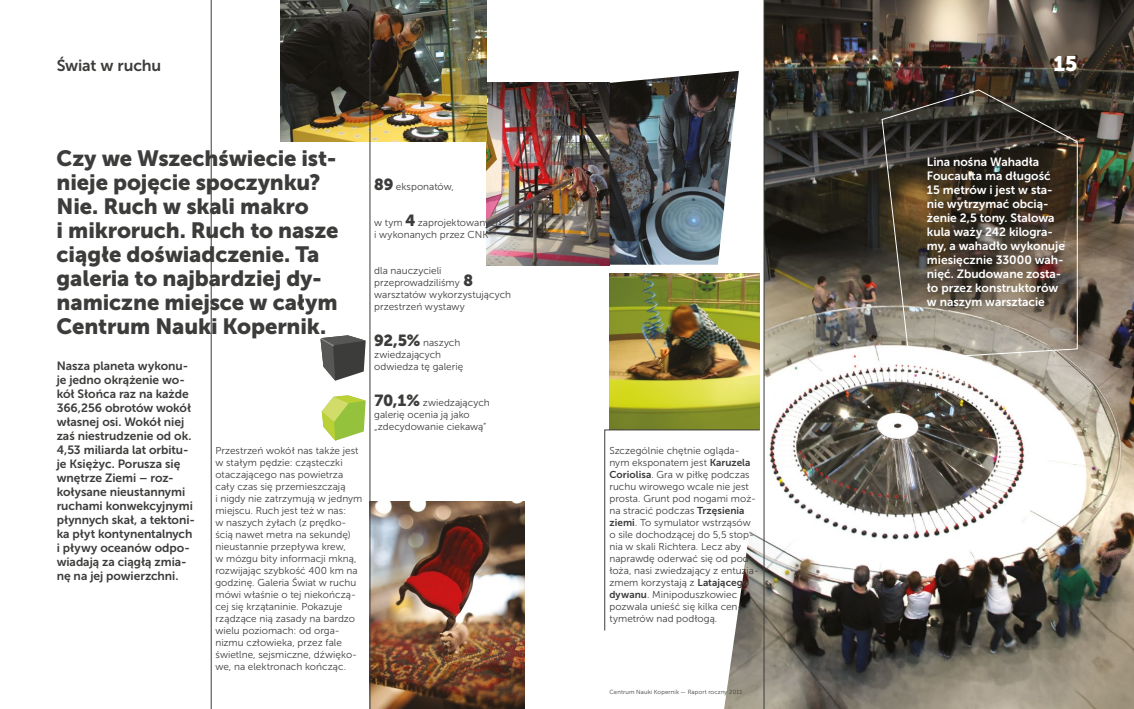
<style>
.page{position:relative;width:1134px;height:709px;background:#fff}
.page>*{position:absolute;margin:0;border:0;box-sizing:border-box;transform-origin:0 0}
.lead{font:22px/24px "Museo Sans 900";letter-spacing:-.005em;color:#3c3c3b}
.numeracja_strony_bia{font:21px "Museo Sans 900";color:#fff}
.nazwa_strony{font:16px "Museo Sans 700";letter-spacing:-.01em;color:#3c3c3b}
.tekst_opis_galerii{font:12px/14px "Museo Sans 700";letter-spacing:-.005em;color:#3c3c3b}
.tekst_ramki_bialy{font:12px/14px "Museo Sans 700";letter-spacing:-.005em;color:#fff}
.tekst{font:10px/12px "Museo Sans 300";letter-spacing:.005em;color:#3c3c3b}
.tekst_dane_statystyc{font:10px/12px "Museo Sans 300";letter-spacing:.005em;color:#3c3c3b}
.t1{font:6px "Museo Sans 300";letter-spacing:.02em;color:#3c3c3b}
.s1{font-family:"Museo Sans 900";font-size:16px}
.s2{font-family:"Museo Sans 700"}
</style>
<div class="page">
<img style="left:486px;top:83px;width:123px;height:182px">
<img style="left:724px;top:0;width:410px;height:709px">
<svg style="left:320px;top:335px;width:46px;height:46px"></svg>
<svg style="left:322px;top:395px;width:44px;height:46px"></svg>
<img style="left:609px;top:274px;width:151px;height:155px">
<img style="left:281px;top:0;width:205px;height:142px">
<img style="left:371px;top:502px;width:153px;height:207px">
<img style="left:609px;top:71px;width:130px;height:194px">
<svg style="left:881px;top:89px;width:197px;height:271px;background:#595044"></svg>
<svg style="left:604px;top:429px;width:157px;height:202px"></svg>
<hr style="left:370px;top:0;width:1px;height:709px;background:#3c3c3b">
<hr style="left:211px;top:0;width:1px;height:709px;background:#3c3c3b">
<hr style="left:764px;top:0;width:1px;height:709px;background:#3c3c3b">
<p class="nazwa_strony" style="left:57px;top:56px;width:106px">Świat w ruchu</p>
<p class="lead" style="left:57px;top:146px;width:283px">Czy we Wszechświecie ist&shy;nieje pojęcie spoczynku?<br>Nie. Ruch w skali makro<br>i mikroruch. Ruch to nasze ciągłe doświadczenie. Ta galeria to najbardziej dy&shy;namiczne miejsce w całym<br>Centrum Nauki Kopernik.</p>
<p class="tekst_opis_galerii" style="left:57px;top:359px;width:140px">Nasza planeta wykonu&shy;je jedno okrążenie wo&shy;kół Słońca raz na każde<br>366,256 obrotów wokół własnej osi. Wokół niej zaś niestrudzenie od ok.<br>4,53 miliarda lat orbitu&shy;je Księżyc. Porusza się wnętrze Ziemi – roz&shy;kołysane nieustannymi ruchami konwekcyjnymi płynnych skał, a tektoni&shy;ka płyt kontynentalnych i pływy oceanów odpo&shy;wiadają za ciągłą zmia&shy;nę na jej powierzchni.</p>
<p class="tekst" style="left:215px;top:444px;width:148px">Przestrzeń wokół nas także jest w stałym pędzie: cząsteczki otaczającego nas powietrza cały czas się przemieszczają<br>i nigdy nie zatrzymują w jednym miejscu. Ruch jest też w nas:<br>w naszych żyłach (z prędko&shy;ścią nawet metra na sekundę) nieustannie przepływa krew,<br>w mózgu bity informacji mkną, rozwijając szybkość 400 km na godzinę. Galeria Świat w ruchu mówi właśnie o tej niekończą&shy;cej się krzątaninie. Pokazuje rządzące nią zasady na bardzo wielu poziomach: od orga&shy;nizmu człowieka, przez fale świetlne, sejsmiczne, dźwięko&shy;we, na elektronach kończąc.</p>
<p class="tekst_dane_statystyc" style="left:374px;top:180px;width:81px"><span class="s1">89</span> eksponatów,</p>
<p class="tekst_dane_statystyc" style="left:374px;top:216px;width:129px">w tym <span class="s1">4</span> zaprojektowanych i wykonanych przez CNK</p>
<p class="tekst_dane_statystyc" style="left:374px;top:264px;width:138px">dla nauczycieli przeprowadziliśmy <span class="s1">8 </span>warsztatów wykorzystujących przestrzeń wystawy</p>
<p class="tekst_dane_statystyc" style="left:374px;top:336px;width:91px"><span class="s1">92,5%</span> naszych zwiedzających odwiedza tę galerię</p>
<p class="tekst_dane_statystyc" style="left:374px;top:396px;width:117px"><span class="s1">70,1%</span> zwiedzających galerię ocenia ją jako „zdecydowanie ciekawą”</p>
<p class="tekst" style="left:609px;top:444px;width:151px">Szczególnie chętnie ogląda&shy;nym eksponatem jest <span class="s2">Karuzela<br>Coriolisa</span>. Gra w piłkę podczas ruchu wirowego wcale nie jest prosta. Grunt pod nogami moż&shy;na stracić podczas <span class="s2">Trzęsienia ziemi</span>. To symulator wstrząsów o sile dochodzącej do 5,5 stop&shy;nia w skali Richtera. Lecz aby naprawdę oderwać się od pod&shy;łoża, nasi zwiedzający z entuzja&shy;zmem korzystają z <span class="s2">Latającego dywanu</span>. Minipoduszkowiec pozwala unieść się kilka cen&shy;tymetrów nad podłogą.</p>
<p class="t1" style="left:609px;top:688px;width:134px">Centrum Nauki Kopernik — Raport roczny 2011</p>
<p class="numeracja_strony_bia" style="left:1053px;top:52px;width:25px">15</p>
<p class="tekst_ramki_bialy" style="left:927px;top:155px;width:140px">Lina nośna Wahadła<br>Foucaulta ma długość<br>15 metrów i jest w sta&shy;nie wytrzymać obcią&shy;żenie 2,5 tony. Stalowa kula waży 242 kilogra&shy;my, a wahadło wykonuje miesięcznie 33000 wah&shy;nięć. Zbudowane zosta&shy;ło przez konstruktorów w naszym warsztacie</p>
</div>
